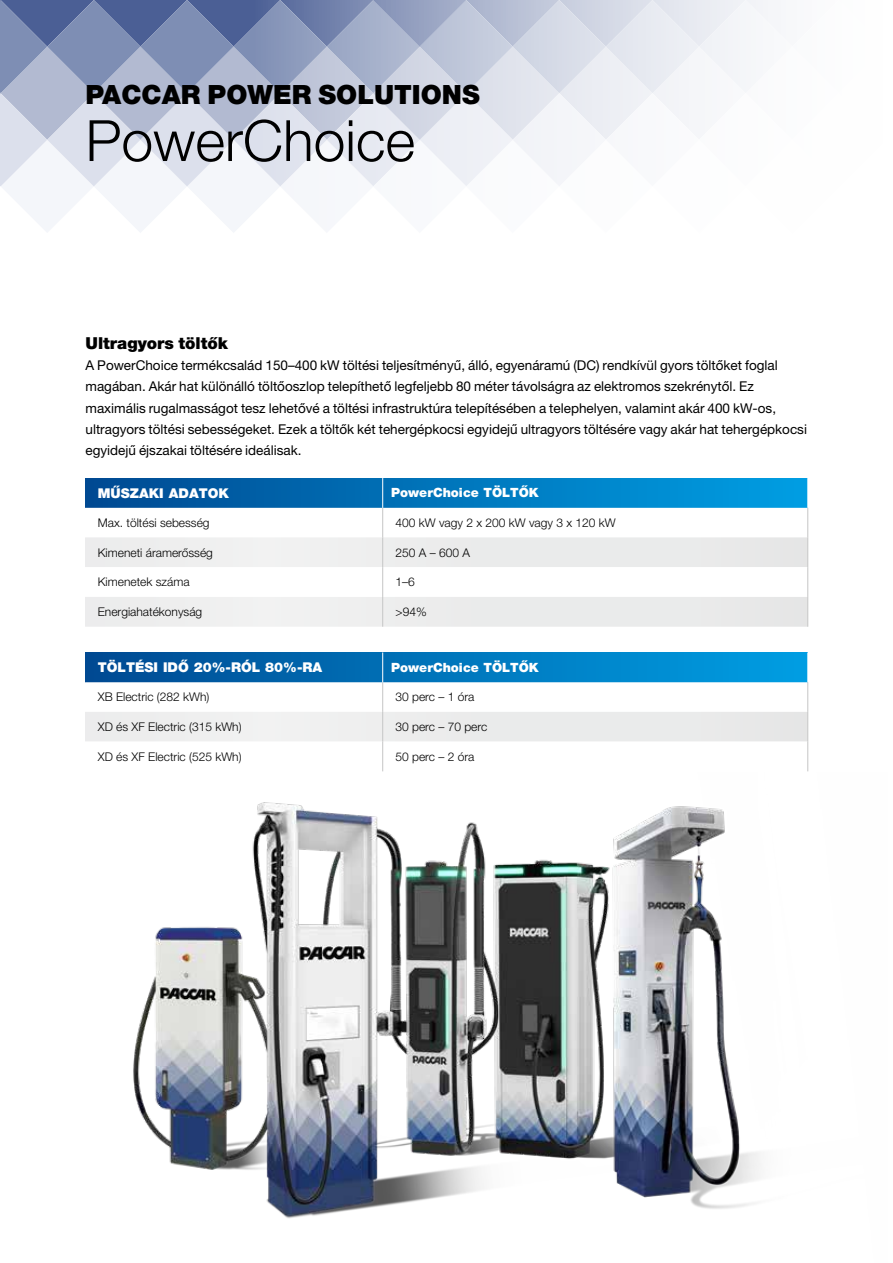
<style>
.page{position:relative;width:893px;height:1263px;background:#fff}
.page>*{position:absolute;margin:0;border:0;box-sizing:border-box;transform-origin:0 0}
.t1{font:300 57px "Helvetica Neue LT Pro";color:#000}
.t2{font:900 26.55px "Helvetica Neue LT Pro";color:#000}
.t3{font:900 16.5px "Helvetica Neue LT Pro";color:#000}
.t4{font:13.5px/21.3px "Helvetica Neue LT Pro";color:#000}
.t5{font:900 13.5px "Helvetica Neue LT Pro";color:#fff}
.t6{font:900 12.75px "Helvetica Neue LT Pro";color:#fff}
.t7{font:300 12px "Helvetica Neue LT Pro";color:#000}
</style>
<div class="page">
<svg style="left:0;top:0;width:255px;height:232px"></svg>
<svg style="left:255px;top:0;width:513px;height:211px"></svg>
<div style="left:85px;top:478px;width:298px;height:30px;background:linear-gradient(to right,#004992,#006eb4)"></div>
<div style="left:383px;top:478px;width:425px;height:30px;background:linear-gradient(to right,#006fb4,#009ee3)"></div>
<hr style="left:807px;top:478px;width:1px;height:30px;background:#fff">
<svg style="left:85px;top:508px;width:723px;height:119px"></svg>
<hr style="left:807px;top:537px;width:1px;height:30px;background:#c5c6c6">
<hr style="left:807px;top:567px;width:1px;height:30px;background:#c5c6c6">
<hr style="left:807px;top:597px;width:1px;height:30px;background:#c5c6c6">
<hr style="left:382px;top:478px;width:1px;height:30px;background:#fff">
<div style="left:85px;top:652px;width:298px;height:30px;background:linear-gradient(to right,#004992,#006eb4)"></div>
<div style="left:383px;top:652px;width:425px;height:30px;background:linear-gradient(to right,#006fb4,#009ee3)"></div>
<hr style="left:807px;top:652px;width:1px;height:30px;background:#fff">
<svg style="left:85px;top:682px;width:723px;height:89px"></svg>
<hr style="left:382px;top:652px;width:1px;height:30px;background:#fff">
<img style="left:133px;top:802px;width:628px;height:417px">
<h2 class="t2" style="left:86px;top:79px;width:396px">PACCAR POWER SOLUTIONS</h2>
<h1 class="t1" style="left:86px;top:106px;width:331px">PowerChoice</h1>
<p class="t3" style="left:86px;top:333px;width:144px">Ultragyors töltők</p>
<p class="t4" style="left:86px;top:354px;width:723px">A PowerChoice termékcsalád 150–400 kW töltési teljesítményű, álló, egyenáramú (DC) rendkívül gyors töltőket foglal magában. Akár hat különálló töltőoszlop telepíthető legfeljebb 80 méter távolságra az elektromos szekrénytől. Ez maximális rugalmasságot tesz lehetővé a töltési infrastruktúra telepítésében a telephelyen, valamint akár 400 kW-os, ultragyors töltési sebességeket. Ezek a töltők két tehergépkocsi egyidejű ultragyors töltésére vagy akár hat tehergépkocsi egyidejű éjszakai töltésére ideálisak.</p>
<p class="t5" style="left:98px;top:485px;width:133px">MŰSZAKI ADATOK</p>
<p class="t6" style="left:391px;top:485px;width:149px">PowerChoice TÖLTŐK</p>
<p class="t7" style="left:98px;top:515px;width:113px">Max. töltési sebesség</p>
<p class="t7" style="left:395px;top:515px;width:222px">400 kW vagy 2 x 200 kW vagy 3 x 120 kW</p>
<p class="t7" style="left:98px;top:545px;width:117px">Kimeneti áramerősség</p>
<p class="t7" style="left:395px;top:545px;width:76px">250 A – 600 A</p>
<p class="t7" style="left:98px;top:575px;width:93px">Kimenetek száma</p>
<p class="t7" style="left:395px;top:575px;width:21px">1–6</p>
<p class="t7" style="left:98px;top:604px;width:106px">Energiahatékonyság</p>
<p class="t7" style="left:395px;top:604px;width:33px">&gt;94%</p>
<p class="t5" style="left:98px;top:659px;width:226px">TÖLTÉSI IDŐ 20%-RÓL 80%-RA</p>
<p class="t6" style="left:391px;top:660px;width:149px">PowerChoice TÖLTŐK</p>
<p class="t7" style="left:98px;top:690px;width:113px">XB Electric (282 kWh)</p>
<p class="t7" style="left:395px;top:690px;width:80px">30 perc – 1 óra</p>
<p class="t7" style="left:98px;top:719px;width:145px">XD és XF Electric (315 kWh)</p>
<p class="t7" style="left:395px;top:719px;width:93px">30 perc – 70 perc</p>
<p class="t7" style="left:98px;top:749px;width:145px">XD és XF Electric (525 kWh)</p>
<p class="t7" style="left:395px;top:749px;width:80px">50 perc – 2 óra</p>
</div>
